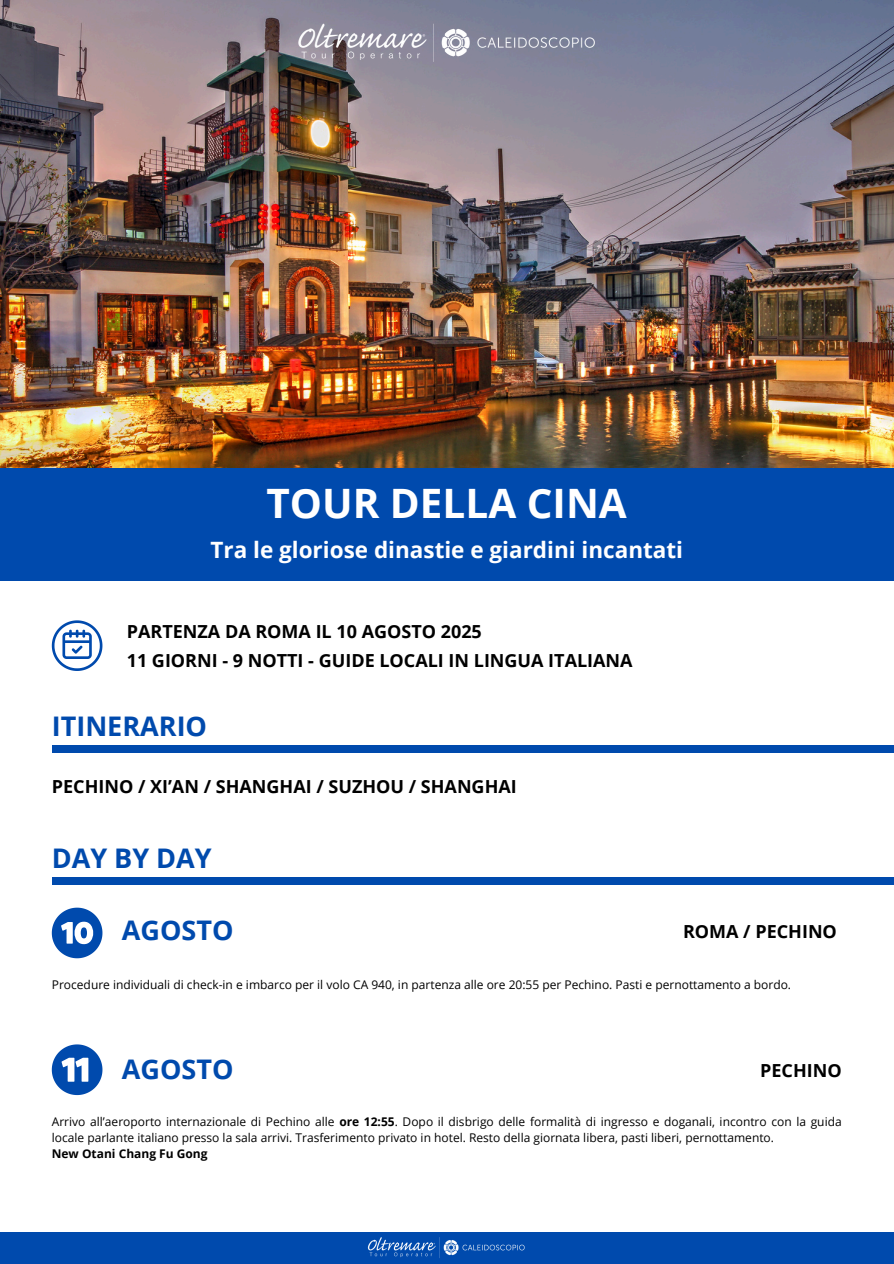
<style>
.page{position:relative;width:894px;height:1264px;background:#fff}
.page>*{position:absolute;margin:0;border:0;box-sizing:border-box;transform-origin:0 0}
.t1{font:700 40.5px "Open Sans";color:#fff}
.t2{font:700 27px "Open Sans";color:#004aad}
.t3{font:700 22.5px "Open Sans";color:#fff}
.t4{font:700 18px "Open Sans";color:#000}
.t5{font:12px/16px "Open Sans";color:#000}
.t6{font:700 12px "Open Sans";color:#000}
.s1{font-weight:700}
</style>
<div class="page">
<img style="left:0;top:0;width:893px;height:468px">
<div style="left:0;top:468px;width:893px;height:113px;background:#004aad"></div>
<div style="left:52px;top:877px;width:841px;height:8px;background:#004aad"></div>
<div style="left:52px;top:745px;width:841px;height:7px;background:#004aad"></div>
<img style="left:289px;top:19px;width:315px;height:48px">
<svg style="left:52px;top:620px;width:50px;height:51px"></svg>
<div style="left:0;top:1231px;width:893px;height:32px;background:#004aad"></div>
<img style="left:367px;top:1237px;width:158px;height:21px">
<svg style="left:52px;top:907px;width:50px;height:51px"></svg>
<svg style="left:52px;top:1044px;width:50px;height:51px"></svg>
<p class="t1" style="left:266px;top:474px;width:362px">TOUR DELLA CINA</p>
<p class="t3" style="left:210px;top:534px;width:474px">Tra le gloriose dinastie e giardini incantati</p>
<h2 class="t4" style="left:127px;top:618px;width:356px">PARTENZA DA ROMA IL 10 AGOSTO 2025</h2>
<h4 class="t4" style="left:127px;top:648px;width:507px">11 GIORNI - 9 NOTTI - GUIDE LOCALI IN LINGUA ITALIANA</h4>
<h3 class="t2" style="left:52px;top:707px;width:157px">ITINERARIO</h3>
<h4 class="t4" style="left:52px;top:773px;width:466px">PECHINO / XI’AN / SHANGHAI / SUZHOU / SHANGHAI</h4>
<h1 class="t2" style="left:52px;top:839px;width:161px">DAY BY DAY</h1>
<h4 class="t2" style="left:122px;top:911px;width:113px">AGOSTO</h4>
<h4 class="t4" style="left:682px;top:919px;width:155px">ROMA / PECHINO</h4>
<p class="t5" style="left:52px;top:976px;width:740px">Procedure individuali di check-in e imbarco per il volo CA 940, in partenza alle ore 20:55 per Pechino. Pasti e pernottamento a bordo.</p>
<p class="t2" style="left:122px;top:1049px;width:113px">AGOSTO</p>
<h2 class="t4" style="left:760px;top:1057px;width:83px">PECHINO</h2>
<h2 class="t5" style="left:52px;top:1113px;width:791px">Arrivo all’aeroporto internazionale di Pechino alle <span class="s1">ore 12:55</span>. Dopo il disbrigo delle formalità di ingresso e doganali, incontro con la guida locale parlante italiano presso la sala arrivi. Trasferimento privato in hotel. Resto della giornata libera, pasti liberi, pernottamento.</h2>
<p class="t6" style="left:52px;top:1145px;width:157px">New Otani Chang Fu Gong</p>
</div>
